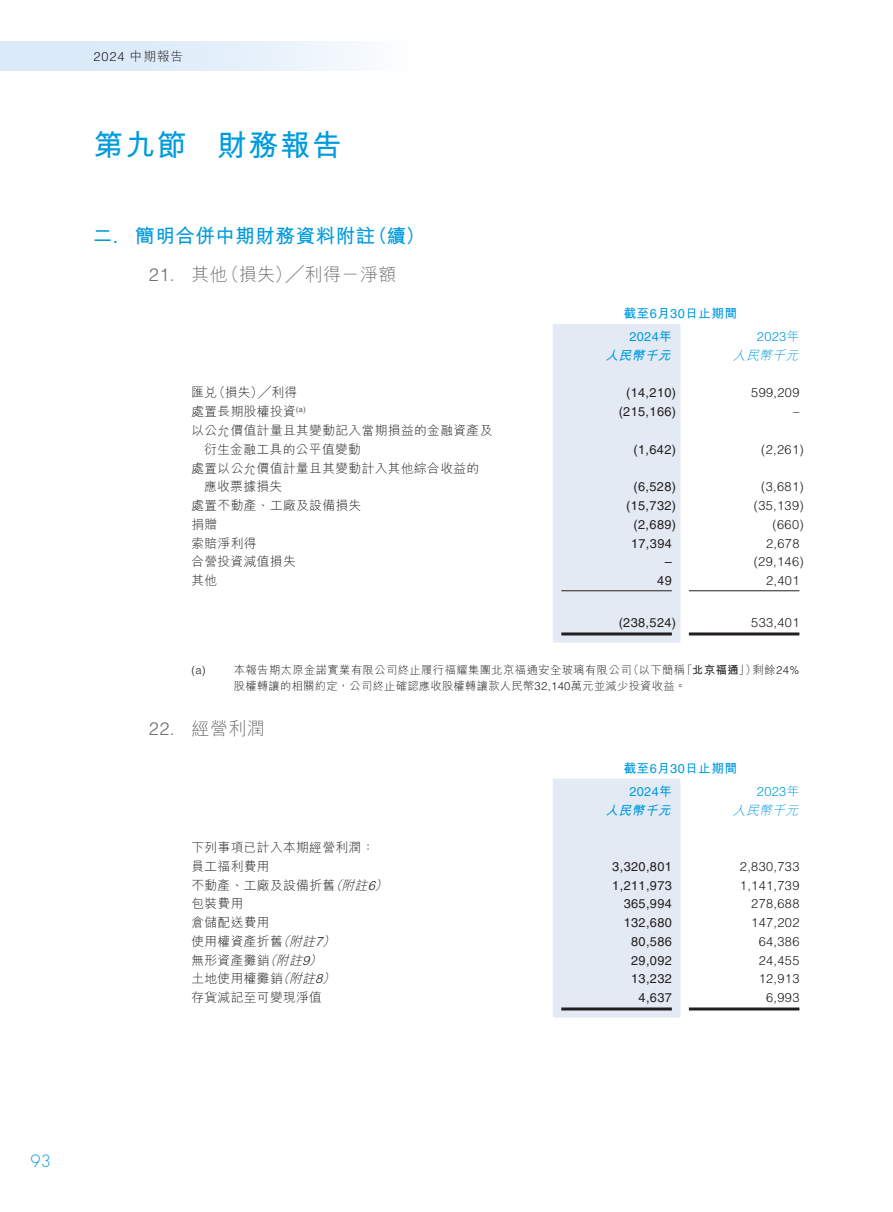
<style>
.page{position:relative;width:893px;height:1212px;background:#fff}
.page>*{position:absolute;margin:0;border:0;box-sizing:border-box;transform-origin:0 0}
.t1{font:700 30px "M Hei HK";letter-spacing:.055em;color:#009bde}
.t2{font:700 19.5px "M Hei HK";letter-spacing:.03em;color:#009bde}
.t3{font:300 18px "M Hei HK";letter-spacing:.03em;color:#6c6d70}
.t4{font:300 16.5px "Futura Std";color:#009bde}
.t5{font:300 12.75px/18.8px "M Hei HK";letter-spacing:.03em;color:#231f20}
.t6{font:300 12.75px "Helvetica LT Std";letter-spacing:.03em;color:#231f20}
.t7{font:12.75px "Helvetica LT Std";letter-spacing:.03em;color:#231f20}
.t8{font:700 12.75px "M Hei HK";letter-spacing:.03em;color:#009bde}
.t9{font:12.75px "Helvetica LT Std";letter-spacing:.03em;color:#009bde}
.t10{font:300 12.75px "Helvetica LT Std";letter-spacing:.03em;color:#009bde}
.t11{font:italic 700 12.75px "M Hei HK";color:#009bde}
.t12{font:italic 300 12.75px "M Hei HK";color:#009bde}
.t13{font:300 11.25px/15.8px "M Hei HK";letter-spacing:.04em;color:#231f20}
.t14{font:300 11.25px "Helvetica LT Std";color:#231f20}
.s1{font-family:"M Hei HK"}
.s2{font-family:"Helvetica LT Std";font-weight:400}
.s3{font-family:"Helvetica LT Std"}
.s4{font-family:"M Hei HK";font-weight:700}
.s5{font-weight:700}
.s6{font-style:italic}
.s7{font-family:"Helvetica LT Std";font-style:italic}
</style>
<div class="page">
<div style="left:0;top:41px;width:412px;height:30px;background:linear-gradient(to right,#d3e6f8,#f8fafd)"></div>
<div style="left:553px;top:324px;width:127px;height:318px;background:#e4eaf3"></div>
<hr style="left:561px;top:590px;width:111px;height:1px;background:#231f20">
<hr style="left:689px;top:590px;width:110px;height:1px;background:#231f20">
<hr style="left:561px;top:632px;width:111px;height:3px;background:#231f20">
<hr style="left:689px;top:632px;width:110px;height:3px;background:#231f20">
<div style="left:553px;top:779px;width:127px;height:238px;background:#e4eaf3"></div>
<hr style="left:561px;top:1007px;width:111px;height:3px;background:#231f20">
<hr style="left:689px;top:1007px;width:110px;height:3px;background:#231f20">
<p class="t6" style="left:94px;top:48px;width:91px">2024 <span class="s1">中期報告</span></p>
<h1 class="t1" style="left:94px;top:124px;width:250px">第九節 財務報告</h1>
<h2 class="t2" style="left:93px;top:222px;width:334px">二<span class="s2">.</span> 簡明合併中期財務資料附註（續）</h2>
<h3 class="t3" style="left:149px;top:265px;width:249px"><span class="s3">21.</span> 其他（損失）╱利得－淨額</h3>
<p class="t8" style="left:623px;top:304px;width:115px">截至<span class="s2">6</span>月<span class="s2">30</span>日止期間</p>
<p class="t9" style="left:629px;top:329px;width:44px">2024<span class="s4">年</span></p>
<p class="t10" style="left:757px;top:329px;width:44px">2023<span class="s1">年</span></p>
<p class="t11" style="left:605px;top:346px;width:71px">人民幣千元</p>
<p class="t12" style="left:733px;top:349px;width:70px">人民幣千元</p>
<p class="t5" style="left:191px;top:383px;width:108px">匯兌（損失）╱利得</p>
<p class="t7" style="left:626px;top:386px;width:51px">(14,210)</p>
<p class="t6" style="left:751px;top:385px;width:50px">599,209</p>
<p class="t5" style="left:191px;top:402px;width:116px">處置長期股權投資<sup>(a)</sup></p>
<p class="t7" style="left:619px;top:404px;width:59px">(215,166)</p>
<p class="t6" style="left:793px;top:404px;width:8px">–</p>
<p class="t5" style="left:204px;top:421px;width:290px;text-indent:-13px">以公允價值計量且其變動記入當期損益的金融資產及衍生金融工具的公平值變動</p>
<p class="t7" style="left:634px;top:442px;width:44px">(1,642)</p>
<p class="t6" style="left:761px;top:441px;width:44px">(2,261)</p>
<p class="t5" style="left:204px;top:458px;width:277px;text-indent:-13px">處置以公允價值計量且其變動計入其他綜合收益的應收票據損失</p>
<p class="t7" style="left:634px;top:479px;width:44px">(6,528)</p>
<p class="t6" style="left:761px;top:479px;width:44px">(3,681)</p>
<p class="t5" style="left:191px;top:496px;width:172px">處置不動產、工廠及設備損失</p>
<p class="t7" style="left:626px;top:498px;width:51px">(15,732)</p>
<p class="t6" style="left:754px;top:497px;width:51px">(35,139)</p>
<p class="t5" style="left:191px;top:514px;width:27px">捐贈</p>
<p class="t7" style="left:634px;top:517px;width:44px">(2,689)</p>
<p class="t6" style="left:772px;top:516px;width:33px">(660)</p>
<p class="t5" style="left:191px;top:533px;width:67px">索賠淨利得</p>
<p class="t7" style="left:631px;top:536px;width:42px">17,394</p>
<p class="t6" style="left:766px;top:535px;width:35px">2,678</p>
<p class="t5" style="left:191px;top:552px;width:106px">合營投資減值損失</p>
<p class="t7" style="left:665px;top:554px;width:9px">–</p>
<p class="t6" style="left:754px;top:554px;width:51px">(29,146)</p>
<p class="t5" style="left:191px;top:571px;width:27px">其他</p>
<p class="t7" style="left:657px;top:573px;width:16px">49</p>
<p class="t6" style="left:766px;top:572px;width:35px">2,401</p>
<p class="t7" style="left:619px;top:615px;width:59px">(238,524)</p>
<p class="t6" style="left:751px;top:614px;width:50px">533,401</p>
<p class="t14" style="left:191px;top:663px;width:16px">(a)</p>
<p class="t13" style="left:234px;top:661px;width:567px">本報告期太原金諾實業有限公司終止履行福耀集團北京福通安全玻璃有限公司（以下簡稱「<span class="s5">北京福通</span>」）剩餘<span class="s3">24%</span>股權轉讓的相關約定，公司終止確認應收股權轉讓款人民幣<span class="s3">32,140</span>萬元並減少投資收益。</p>
<h3 class="t3" style="left:149px;top:719px;width:118px"><span class="s3">22.</span> 經營利潤</h3>
<p class="t8" style="left:623px;top:759px;width:115px">截至<span class="s2">6</span>月<span class="s2">30</span>日止期間</p>
<p class="t9" style="left:629px;top:784px;width:44px">2024<span class="s4">年</span></p>
<p class="t10" style="left:757px;top:783px;width:44px">2023<span class="s1">年</span></p>
<p class="t11" style="left:605px;top:800px;width:71px">人民幣千元</p>
<p class="t12" style="left:733px;top:803px;width:70px">人民幣千元</p>
<p class="t5" style="left:191px;top:838px;width:185px">下列事項已計入本期經營利潤：員工福利費用</p>
<p class="t7" style="left:612px;top:859px;width:61px">3,320,801</p>
<p class="t6" style="left:740px;top:858px;width:61px">2,830,733</p>
<p class="t5" style="left:191px;top:875px;width:200px">不動產、工廠及設備折舊<span class="s6">（附註</span><span class="s7">6</span><span class="s6">）</span></p>
<p class="t7" style="left:612px;top:878px;width:61px">1,211,973</p>
<p class="t6" style="left:740px;top:877px;width:61px">1,141,739</p>
<p class="t5" style="left:191px;top:894px;width:54px">包裝費用</p>
<p class="t7" style="left:624px;top:896px;width:50px">365,994</p>
<p class="t6" style="left:751px;top:896px;width:50px">278,688</p>
<p class="t5" style="left:191px;top:913px;width:80px">倉儲配送費用</p>
<p class="t7" style="left:624px;top:915px;width:50px">132,680</p>
<p class="t6" style="left:751px;top:914px;width:50px">147,202</p>
<p class="t5" style="left:191px;top:931px;width:148px">使用權資產折舊<span class="s6">（附註</span><span class="s7">7</span><span class="s6">）</span></p>
<p class="t7" style="left:631px;top:934px;width:42px">80,586</p>
<p class="t6" style="left:759px;top:933px;width:42px">64,386</p>
<p class="t5" style="left:191px;top:950px;width:135px">無形資產攤銷<span class="s6">（附註</span><span class="s7">9</span><span class="s6">）</span></p>
<p class="t7" style="left:631px;top:953px;width:42px">29,092</p>
<p class="t6" style="left:759px;top:952px;width:42px">24,455</p>
<p class="t5" style="left:191px;top:969px;width:148px">土地使用權攤銷<span class="s6">（附註</span><span class="s7">8</span><span class="s6">）</span></p>
<p class="t7" style="left:631px;top:971px;width:42px">13,232</p>
<p class="t6" style="left:759px;top:971px;width:42px">12,913</p>
<p class="t5" style="left:191px;top:988px;width:132px">存貨減記至可變現淨值</p>
<p class="t7" style="left:638px;top:990px;width:35px">4,637</p>
<p class="t6" style="left:766px;top:989px;width:35px">6,993</p>
<p class="t4" style="left:31px;top:1151px;width:22px">93</p>
</div>
